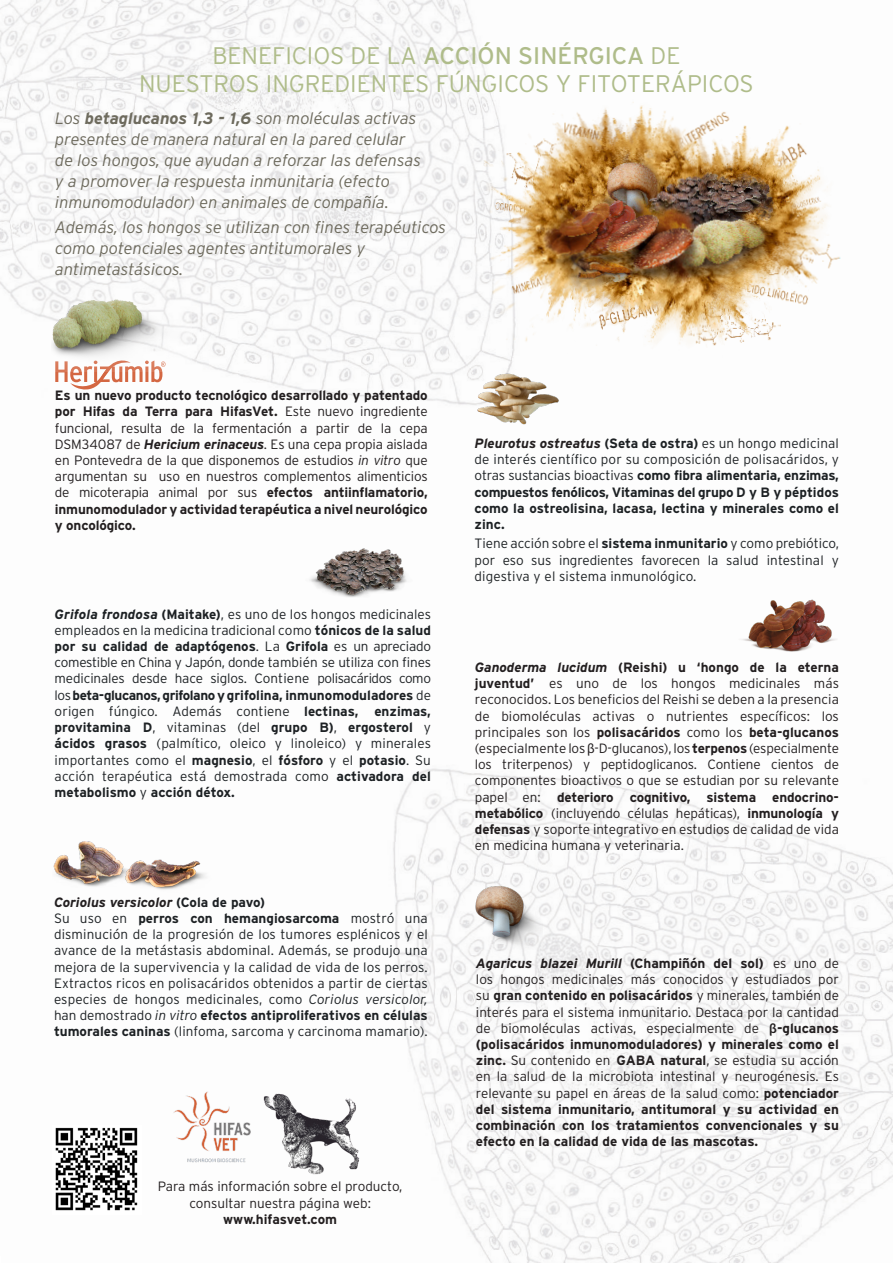
<style>
.page{position:relative;width:893px;height:1263px;background:#fff}
.page>*{position:absolute;margin:0;border:0;box-sizing:border-box;transform-origin:0 0}
.t1{font:300 24px "Interstate";color:#afbc8a}
.t2{font:italic 300 16.5px/21px "Interstate";color:#6e6b5e}
.t3{font:300 13.5px/16.2px "Interstate";color:#231f20;text-align:justify}
.t4{font:300 13.5px/16.2px "Interstate";letter-spacing:.01em;color:#1d2124;text-align:justify}
.t5{font:700 13.5px/16.2px "Interstate";color:#1d2124;text-align:justify}
.t6{font:italic 700 13.5px "Interstate";color:#231f20}
.t7{font:700 13.5px "Interstate";color:#231f20}
.s1{font-weight:400}
.s2{font-weight:700}
.s3{font-weight:700;font-style:italic}
.s4{font-style:italic}
.s5{font-style:normal;color:#1d2124}
.s6{font-style:italic;color:#231f20}
.s7{font-weight:300}
.s8{font-family:"Myriad Pro";font-weight:400}
.s9{font-family:"Myriad Pro";font-weight:600}
</style>
<div class="page">
<img style="left:0;top:0;width:893px;height:1263px">
<img style="left:477px;top:82px;width:376px;height:283px">
<svg style="left:55px;top:371px;width:110px;height:20px"></svg>
<img style="left:51px;top:271px;width:141px;height:100px">
<img style="left:53px;top:1125px;width:88px;height:89px">
<img style="left:53px;top:830px;width:179px;height:80px">
<img style="left:470px;top:364px;width:105px;height:69px">
<img style="left:293px;top:544px;width:135px;height:59px">
<img style="left:725px;top:593px;width:113px;height:67px">
<img style="left:465px;top:852px;width:77px;height:106px">
<img style="left:102px;top:1055px;width:223px;height:148px">
<img style="left:213px;top:1068px;width:188px;height:123px">
<p class="t1" style="left:212px;top:42px;width:469px">BENEFICIOS DE LA <span class="s1">ACCIÓN SINÉRGICA</span> DE</p>
<p class="t1" style="left:139px;top:70px;width:616px">NUESTROS INGREDIENTES FÚNGICOS Y FITOTERÁPICOS</p>
<p class="t2" style="left:55px;top:107px;width:367px">Los <span class="s2">betaglucanos 1,3 - 1,6</span> son moléculas activas presentes de manera natural en la pared celular de los hongos, que ayudan a reforzar las defensas y a promover la respuesta inmunitaria (efecto inmunomodulador) en animales de compañía.</p>
<p class="t2" style="left:55px;top:217px;width:392px">Además, los hongos se utilizan con fines terapéuticos como potenciales agentes antitumorales y antimetastásicos.</p>
<p class="t3" style="left:55px;top:387px;width:374px"><span class="s2">Es un nuevo producto tecnológico desarrollado y patentado por Hifas da Terra para HifasVet.</span> Este nuevo ingrediente funcional, resulta de la fermentación a partir de la cepa DSM34087 de <span class="s3">Hericium erinaceus</span>. Es una cepa propia aislada en Pontevedra de la que disponemos de estudios <span class="s4">in vitro</span> que argumentan su uso en nuestros complementos alimenticios de micoterapia animal por sus <span class="s2">efectos antiinflamatorio, inmunomodulador y actividad terapéutica a nivel neurológico y oncológico.</span></p>
<p class="t4" style="left:55px;top:606px;width:378px"><span class="s3">Grifola frondosa</span> <span class="s2">(Maitake)</span>, es uno de los hongos medicinales empleados en la medicina tradicional como <span class="s2">tónicos de la salud por su calidad de adaptógenos</span>. La <span class="s2">Grifola</span> es un apreciado comestible en China y Japón, donde también se utiliza con fines medicinales desde hace siglos. Contiene polisacáridos como los<span class="s2">beta-glucanos, grifolano y grifolina, inmunomoduladores</span> de origen fúngico. Además contiene <span class="s2">lectinas, enzimas, provitamina D</span>, vitaminas (del <span class="s2">grupo B)</span>, <span class="s2">ergosterol</span> y <span class="s2">ácidos grasos</span> (palmítico, oleico y linoleico) y minerales importantes como el <span class="s2">magnesio</span>, el <span class="s2">fósforo</span> y el <span class="s2">potasio</span>. Su acción terapéutica está demostrada como <span class="s2">activadora del metabolismo</span> y <span class="s2">acción détox.</span></p>
<p class="t6" style="left:54px;top:894px;width:212px">Coriolus versicolor <span class="s5">(Cola de pavo)</span></p>
<p class="t4" style="left:54px;top:910px;width:375px">Su uso en <span class="s2">perros con hemangiosarcoma</span> mostró una disminución de la progresión de los tumores esplénicos y el avance de la metástasis abdominal. Además, se produjo una mejora de la supervivencia y la calidad de vida de los perros.<br>Extractos ricos en polisacáridos obtenidos a partir de ciertas especies de hongos medicinales, como <span class="s4">Coriolus versicolor, </span>han demostrado <span class="s4">in vitro</span> <span class="s2">efectos antiproliferativos en células tumorales caninas</span> (linfoma, sarcoma y carcinoma mamario).</p>
<p class="t3" style="left:158px;top:1178px;width:246px;text-align:center">Para más información sobre el producto, consultar nuestra página web:</p>
<p class="t7" style="left:223px;top:1211px;width:115px">www.hifasvet.com</p>
<p class="t5" style="left:475px;top:435px;width:366px"><span class="s6">Pleurotus ostreatus</span> (Seta de ostra) <span class="s7">es un hongo medicinal de interés científico por su composición de polisacáridos, y otras sustancias bioactivas</span> como fibra alimentaria, enzimas, compuestos fenólicos, Vitaminas del grupo D y B y péptidos como la ostreolisina, lacasa, lectina y minerales como el zinc.</p>
<p class="t4" style="left:475px;top:535px;width:366px">Tiene acción sobre el <span class="s2">sistema inmunitario</span> y como prebiótico, por eso sus ingredientes favorecen la salud intestinal y digestiva y el sistema inmunológico.</p>
<p class="t3" style="left:475px;top:659px;width:366px"><span class="s3">Ganoderma lucidum</span> <span class="s2">(Reishi) u ‘hongo de la eterna juventud’</span> es uno de los hongos medicinales más reconocidos. Los beneficios del Reishi se deben a la presencia de biomoléculas activas o nutrientes específicos: los principales son los <span class="s2">polisacáridos</span> como los <span class="s2">beta-glucanos </span>(especialmente los <span class="s8">β</span>-D-glucanos), los <span class="s2">terpenos</span> (especialmente los triterpenos) y peptidoglicanos. Contiene cientos de componentes bioactivos o que se estudian por su relevante papel en: <span class="s2">deterioro cognitivo, sistema endocrino&shy;metabólico</span> (incluyendo células hepáticas), <span class="s2">inmunología y defensas</span> y soporte integrativo en estudios de calidad de vida en medicina humana y veterinaria.</p>
<p class="t3" style="left:476px;top:955px;width:365px"><span class="s3">Agaricus blazei Murill</span> <span class="s2">(Champiñón del sol)</span> es uno de los hongos medicinales más conocidos y estudiados por su <span class="s2">gran contenido en polisacáridos</span> y minerales, también de interés para el sistema inmunitario. Destaca por la cantidad de biomoléculas activas, especialmente de <span class="s9">β</span><span class="s2">-glucanos (polisacáridos inmunomoduladores) y minerales como el zinc.</span> Su contenido en <span class="s2">GABA natural</span>, se estudia su acción en la salud de la microbiota intestinal y neurogénesis. Es relevante su papel en áreas de la salud como: <span class="s2">potenciador del sistema inmunitario, antitumoral y su actividad en combinación con los tratamientos convencionales y su efecto en la calidad de vida de las mascotas.</span></p>
</div>
